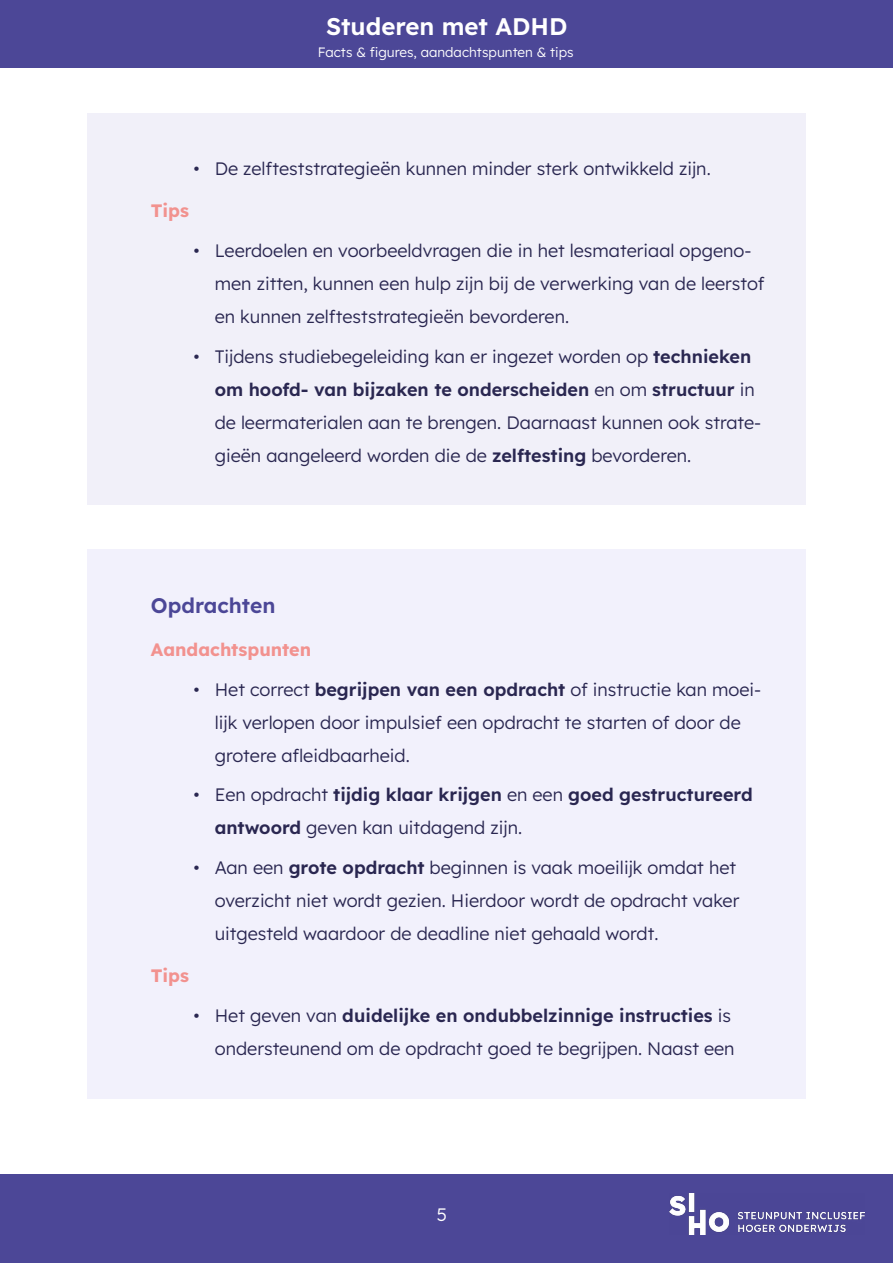
<style>
.page{position:relative;width:893px;height:1263px;background:#fff}
.page>*{position:absolute;margin:0;border:0;box-sizing:border-box;transform-origin:0 0}
.Koptekst_pagina_fiche{font:600 24px "Lexend";color:#fff}
.t1{font:600 21px "Lexend";color:#4c4797}
.lijst{font:300 18px/33px "Lexend";color:#2a2751}
.lijst-2{font:600 18px/33px "Lexend";color:#2a2751}
.t2{font:700 18px "Lexend";letter-spacing:-.005em;color:#f2928f}
.t3{font:300 18px "Lexend";color:#fff}
.Koptekst_pagina_fiche-2{font:300 13.5px "Lexend";color:#fff}
.s1{font-weight:600}
.s2{font-weight:300}
</style>
<div class="page">
<div style="left:0;top:0;width:893px;height:67px;background:#4c4797"></div>
<div style="left:0;top:1174px;width:893px;height:89px;background:#4c4797"></div>
<img style="left:670px;top:1193px;width:194px;height:41px">
<div style="left:87px;top:113px;width:719px;height:392px;background:#f1f0f9"></div>
<div style="left:87px;top:549px;width:719px;height:549px;background:#f2f1fc"></div>
<p class="Koptekst_pagina_fiche" style="left:326px;top:8px;width:243px">Studeren met ADHD</p>
<p class="Koptekst_pagina_fiche-2" style="left:318px;top:42px;width:257px">Facts &amp; figures, aandachtspunten &amp; tips</p>
<p class="lijst" style="left:193px;top:151px;width:519px">• De zelfteststrategieën kunnen minder sterk ontwikkeld zijn.</p>
<h4 class="t2" style="left:151px;top:196px;width:39px">Tips</h4>
<p class="lijst" style="left:215px;top:233px;width:551px;text-indent:-21px">• Leerdoelen en voorbeeldvragen die in het lesmateriaal opgeno&shy;men zitten, kunnen een hulp zijn bij de verwerking van de leerstof en kunnen zelfteststrategieën bevorderen.</p>
<p class="lijst" style="left:215px;top:339px;width:548px;text-indent:-21px">• Tijdens studiebegeleiding kan er ingezet worden op <span class="s1">technieken om hoofd- van bijzaken te onderscheiden</span> en om <span class="s1">structuur</span> in de leermaterialen aan te brengen. Daarnaast kunnen ook strate&shy;gieën aangeleerd worden die de <span class="s1">zelftesting</span> bevorderen.</p>
<h3 class="t1" style="left:151px;top:590px;width:126px">Opdrachten</h3>
<h4 class="t2" style="left:151px;top:635px;width:162px">Aandachtspunten</h4>
<p class="lijst" style="left:215px;top:671px;width:548px;text-indent:-21px">• Het correct <span class="s1">begrijpen van een opdracht</span> of instructie kan moei&shy;lijk verlopen door impulsief een opdracht te starten of door de grotere afleidbaarheid.</p>
<p class="lijst-2" style="left:215px;top:777px;width:540px;text-indent:-21px"><span class="s2">• Een opdracht</span> tijdig klaar krijgen <span class="s2">en een</span> goed gestructureerd antwoord <span class="s2">geven kan uitdagend zijn.</span></p>
<p class="lijst" style="left:215px;top:850px;width:526px;text-indent:-21px">• Aan een <span class="s1">grote opdracht</span> beginnen is vaak moeilijk omdat het overzicht niet wordt gezien. Hierdoor wordt de opdracht vaker uitgesteld waardoor de deadline niet gehaald wordt.</p>
<h4 class="t2" style="left:151px;top:961px;width:39px">Tips</h4>
<p class="lijst" style="left:193px;top:998px;width:543px;text-align:right">• Het geven van <span class="s1">duidelijke en ondubbelzinnige instructies</span> is ondersteunend om de opdracht goed te begrijpen. Naast een</p>
<p class="t3" style="left:437px;top:1202px;width:12px">5</p>
</div>
